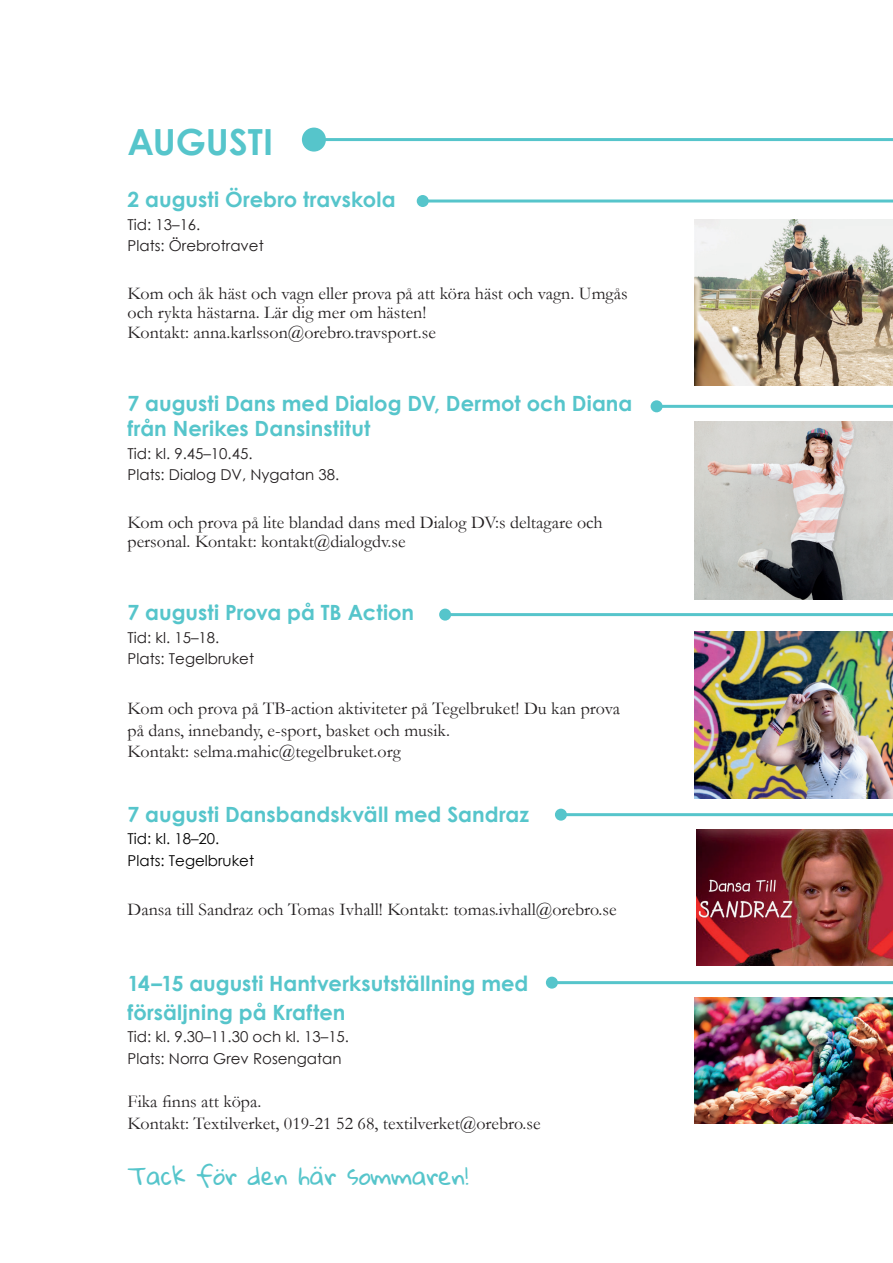
<style>
.page{position:relative;width:893px;height:1263px;background:#fff}
.page>*{position:absolute;margin:0;border:0;box-sizing:border-box;transform-origin:0 0}
.t1{font:700 36px "Century Gothic";color:#56c5cb}
.t2{font:24px "Gloria Hallelujah";color:#56c5cb}
.t3{font:700 21px/25.2px "Century Gothic";letter-spacing:.005em;color:#56c5cb}
.t4{font:18px/19.5px "Garamond";color:#231f20}
.t5{font:15px/21.6px "Century Gothic";color:#231f20}
.t6{font:15px/21.6px "Century Gothic";color:#000001}
</style>
<div class="page">
<hr style="left:552px;top:981px;width:341px;height:3px;background:#56c5cb">
<div style="left:546px;top:977px;width:12px;height:12px;background:#56c5cb;border-radius:50%"></div>
<hr style="left:561px;top:813px;width:332px;height:3px;background:#56c5cb">
<div style="left:555px;top:809px;width:12px;height:12px;background:#56c5cb;border-radius:50%"></div>
<hr style="left:445px;top:613px;width:448px;height:3px;background:#56c5cb">
<div style="left:439px;top:609px;width:12px;height:12px;background:#56c5cb;border-radius:50%"></div>
<hr style="left:657px;top:405px;width:236px;height:3px;background:#56c5cb">
<div style="left:651px;top:400px;width:12px;height:12px;background:#56c5cb;border-radius:50%"></div>
<hr style="left:314px;top:138px;width:579px;height:3px;background:#56c5cb">
<div style="left:302px;top:128px;width:24px;height:24px;background:#56c5cb;border-radius:50%"></div>
<img style="left:694px;top:219px;width:199px;height:167px">
<img style="left:694px;top:631px;width:199px;height:167px">
<img style="left:697px;top:829px;width:196px;height:136px">
<img style="left:694px;top:997px;width:199px;height:127px">
<hr style="left:423px;top:199px;width:470px;height:3px;background:#56c5cb">
<div style="left:417px;top:195px;width:12px;height:12px;background:#56c5cb;border-radius:50%"></div>
<img style="left:694px;top:421px;width:199px;height:179px">
<h1 class="t1" style="left:128px;top:114px;width:147px">AUGUSTI</h1>
<p class="t3" style="left:128px;top:186px;width:270px">2 augusti Örebro travskola</p>
<p class="t5" style="left:128px;top:213px;width:138px">Tid: 13–16.<br>Plats: Örebrotravet</p>
<p class="t4" style="left:128px;top:283px;width:502px">Kom och åk häst och vagn eller prova på att köra häst och vagn. Umgås och rykta hästarna. Lär dig mer om hästen!<br>Kontakt: anna.karlsson@orebro.travsport.se</p>
<p class="t3" style="left:128px;top:390px;width:506px">7 augusti Dans med Dialog DV, Dermot och Diana från Nerikes Dansinstitut</p>
<p class="t5" style="left:128px;top:442px;width:213px">Tid: kl. 9.45–10.45.<br>Plats: Dialog DV, Nygatan 38.</p>
<p class="t4" style="left:128px;top:512px;width:477px">Kom och prova på lite blandad dans med Dialog DV:s deltagare och personal. Kontakt: kontakt@dialogdv.se</p>
<p class="t3" style="left:128px;top:599px;width:288px">7 augusti Prova på TB Action</p>
<p class="t5" style="left:128px;top:626px;width:128px">Tid: kl. 15–18.<br>Plats: Tegelbruket</p>
<p class="t4" style="left:128px;top:697px;width:494px;line-height:21.6px">Kom och prova på TB-action aktiviteter på Tegelbruket! Du kan prova på dans, innebandy, e-sport, basket och musik.<br>Kontakt: selma.mahic@tegelbruket.org</p>
<p class="t3" style="left:128px;top:801px;width:403px">7 augusti Dansbandskväll med Sandraz</p>
<p class="t6" style="left:128px;top:828px;width:128px">Tid: kl. 18–20.<br>Plats: Tegelbruket</p>
<p class="t4" style="left:128px;top:899px;width:490px">Dansa till Sandraz och Tomas Ivhall! Kontakt: tomas.ivhall@orebro.se</p>
<p class="t3" style="left:128px;top:967px;width:402px;line-height:29.4px">14–15 augusti Hantverksutställning med försäljning på Kraften</p>
<p class="t5" style="left:128px;top:1026px;width:223px">Tid: kl. 9.30–11.30 och kl. 13–15.<br>Plats: Norra Grev Rosengatan</p>
<p class="t4" style="left:128px;top:1090px;width:414px;line-height:21.6px">Fika finns att köpa.<br>Kontakt: Textilverket, 019-21 52 68, textilverket@orebro.se</p>
<h2 class="t2" style="left:128px;top:1162px;width:343px">Tack för den här sommaren!</h2>
</div>
